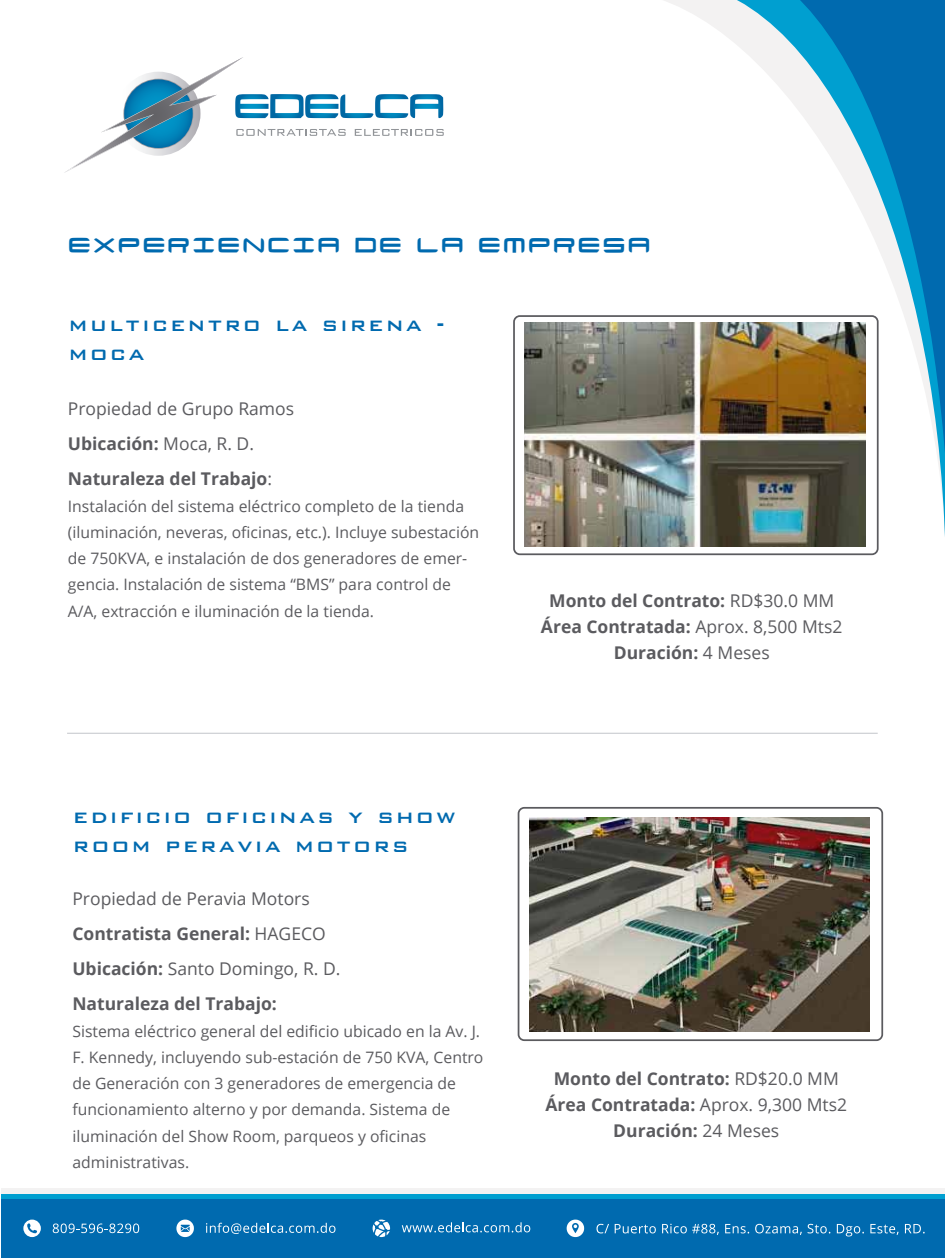
<style>
.page{position:relative;width:945px;height:1260px;background:#fff}
.page>*{position:absolute;margin:0;border:0;box-sizing:border-box;transform-origin:0 0}
.t1{font:35px "Neutronium";letter-spacing:.105em;color:#006aaf}
.t2{font:500 24.5px/29.4px "Bank Gothic BT";letter-spacing:.105em;color:#006aaf}
.t3{font:700 17.5px/26.2px "Open Sans";color:#5b5b5f;text-align:center}
.t4{font:17.5px/35px "Open Sans";color:#5b5b5f}
.t5{font:15.75px/26.2px "Open Sans";color:#5b5b5f}
.s1{font-weight:700}
.s2{font-weight:400}
</style>
<div class="page">
<svg style="left:701px;top:0;width:244px;height:556px"></svg>
<svg style="left:64px;top:57px;width:380px;height:116px"></svg>
<div style="left:514px;top:316px;width:364px;height:238px;background:#fff;border-radius:6px"></div>
<div style="left:513px;top:315px;width:366px;height:240px;border:2px solid #5b5b5f;border-radius:6px"></div>
<img style="left:525px;top:322px;width:340px;height:224px">
<div style="left:518px;top:807px;width:365px;height:234px;border:2px solid #5b5b5f;border-radius:6px"></div>
<img style="left:529px;top:818px;width:341px;height:213px">
<hr style="left:67px;top:733px;width:811px;height:1px;background:#c3c5ca">
<div style="left:1px;top:1199px;width:944px;height:59px;background:#006aaf"></div>
<div style="left:1px;top:1193px;width:944px;height:6px;background:#009fd0"></div>
<div style="left:1px;top:1188px;width:944px;height:5px;background:#f3f2f2"></div>
<svg style="left:402px;top:1222px;width:128px;height:10px"></svg>
<svg style="left:373px;top:1220px;width:17px;height:17px"></svg>
<svg style="left:597px;top:1224px;width:12px;height:9px"></svg>
<svg style="left:615px;top:1224px;width:41px;height:9px"></svg>
<svg style="left:662px;top:1224px;width:57px;height:11px"></svg>
<svg style="left:725px;top:1224px;width:24px;height:10px"></svg>
<svg style="left:755px;top:1224px;width:47px;height:11px"></svg>
<svg style="left:808px;top:1224px;width:22px;height:10px"></svg>
<svg style="left:837px;top:1224px;width:27px;height:12px"></svg>
<svg style="left:870px;top:1224px;width:29px;height:11px"></svg>
<svg style="left:905px;top:1224px;width:20px;height:10px"></svg>
<svg style="left:567px;top:1220px;width:17px;height:17px"></svg>
<svg style="left:53px;top:1224px;width:86px;height:9px"></svg>
<svg style="left:23px;top:1220px;width:18px;height:17px"></svg>
<svg style="left:206px;top:1223px;width:130px;height:11px"></svg>
<svg style="left:176px;top:1220px;width:18px;height:17px"></svg>
<h1 class="t1" style="left:69px;top:220px;width:582px">EXPERIENCIA DE LA EMPRESA</h1>
<h2 class="t2" style="left:69px;top:309px;width:377px">multicentro la sirena - moca</h2>
<p class="t4" style="left:68px;top:391px;width:228px">Propiedad de Grupo Ramos<br><span class="s1">Ubicación:</span> Moca, R. D.<br><span class="s1">Naturaleza del Trabajo</span>:</p>
<p class="t5" style="left:68px;top:492px;width:413px">Instalación del sistema eléctrico completo de la tienda (iluminación, neveras, oficinas, etc.). Incluye subestación de 750KVA, e instalación de dos generadores de emer&shy;gencia. Instalación de sistema “BMS” para control de A/A, extracción e iluminación de la tienda.</p>
<p class="t3" style="left:541px;top:587px;width:303px">Monto del Contrato: <span class="s2">RD$30.0 MM<br></span>Área Contratada: <span class="s2">Aprox. 8,500 Mts2<br></span>Duración: <span class="s2">4 Meses</span></p>
<h2 class="t2" style="left:73px;top:801px;width:384px">edificio oficinas y show room peravia motors</h2>
<p class="t3" style="left:72px;top:881px;width:270px;line-height:35px;text-align:left"><span class="s2">Propiedad de Peravia Motors<br></span>Contratista General: <span class="s2">HAGECO<br></span>Ubicación: <span class="s2">Santo Domingo, R. D.<br></span>Naturaleza del Trabajo:</p>
<p class="t5" style="left:72px;top:1017px;width:413px">Sistema eléctrico general del edificio ubicado en la Av. J.<br>F. Kennedy, incluyendo sub-estación de 750 KVA, Centro de Generación con 3 generadores de emergencia de funcionamiento alterno y por demanda. Sistema de iluminación del Show Room, parqueos y oficinas administrativas.</p>
<p class="t3" style="left:546px;top:1065px;width:303px">Monto del Contrato: <span class="s2">RD$20.0 MM<br></span>Área Contratada: <span class="s2">Aprox. 9,300 Mts2<br></span>Duración: <span class="s2">24 Meses</span></p>
</div>
